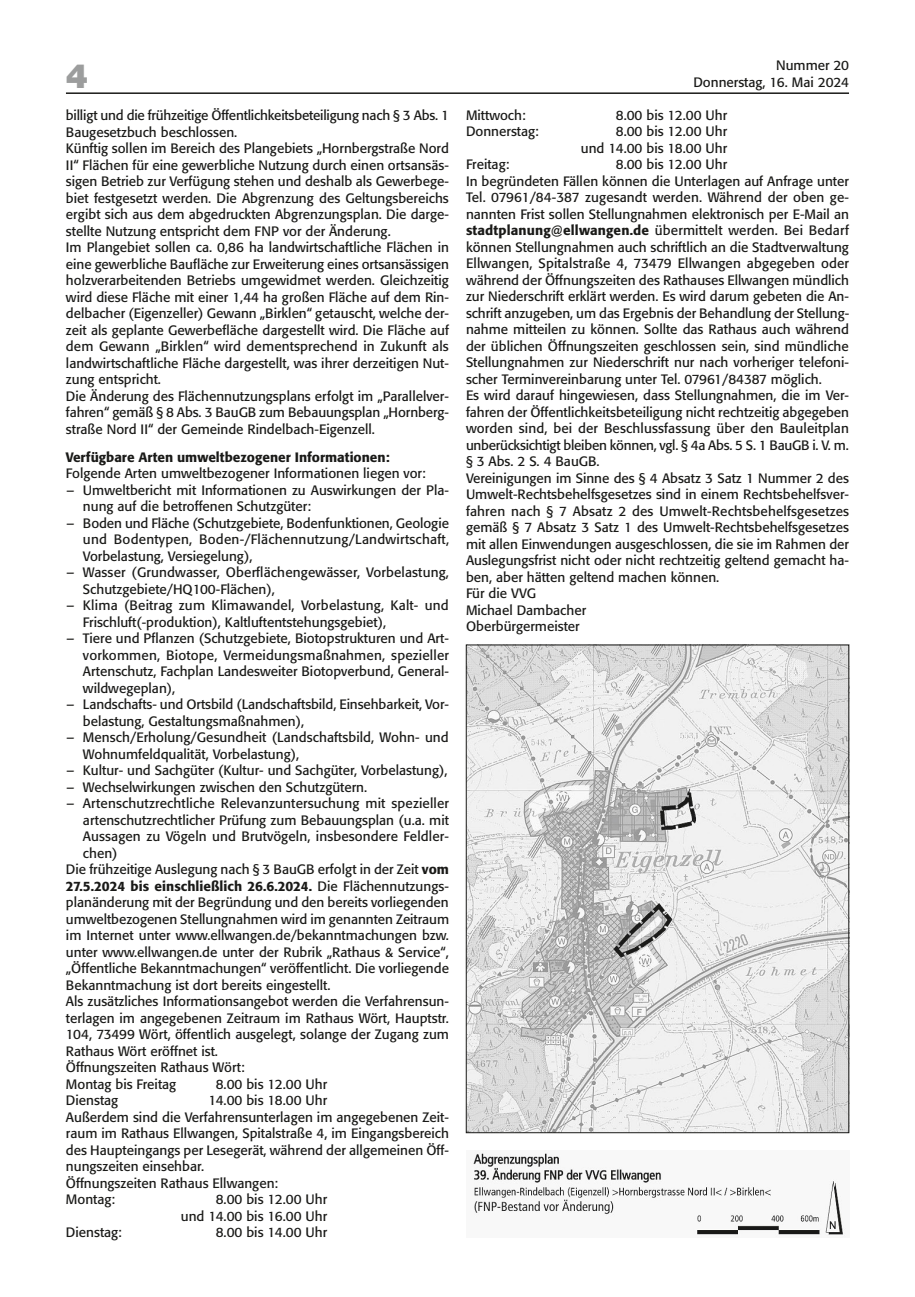
<style>
.page{position:relative;width:915px;height:1297px;background:#fff}
.page>*{position:absolute;margin:0;border:0;box-sizing:border-box;transform-origin:0 0}
.t1{font:900 36px "Nimbus Sans Novus T";color:#9c9d9d}
.t2{font:13.5px/16.5px "Formata";color:#1a1a18}
.t3{font:500 13.5px "Formata";color:#1a1a18}
.s1{font-weight:500}
.s2{font-weight:400}
</style>
<div class="page">
<hr style="left:66px;top:92px;width:782px;height:2px;background:#1a1a18">
<img style="left:468px;top:647px;width:378px;height:484px">
<img style="left:473px;top:1152px;width:373px;height:84px">
<h1 class="t1" style="left:66px;top:55px;width:24px">4</h1>
<p class="t2" style="left:693px;top:57px;width:157px;text-align:right">Nummer 20<br>Donnerstag, 16. Mai 2024</p>
<p class="t2" style="left:66px;top:107px;width:384px">billigt und die frühzeitige Öffentlichkeitsbeteiligung nach § 3 Abs. 1<br>Baugesetzbuch beschlossen.<br>Künftig sollen im Bereich des Plangebiets „Hornbergstraße Nord II“ Flächen für eine gewerbliche Nutzung durch einen ortsansäs&shy;sigen Betrieb zur Verfügung stehen und deshalb als Gewerbege&shy;biet festgesetzt werden. Die Abgrenzung des Geltungsbereichs ergibt sich aus dem abgedruckten Abgrenzungsplan. Die darge&shy;stellte Nutzung entspricht dem FNP vor der Änderung.<br>Im Plangebiet sollen ca. 0,86 ha landwirtschaftliche Flächen in eine gewerbliche Baufläche zur Erweiterung eines ortsansässigen holzverarbeitenden Betriebs umgewidmet werden. Gleichzeitig wird diese Fläche mit einer 1,44 ha großen Fläche auf dem Rin&shy;delbacher (Eigenzeller) Gewann „Birklen“ getauscht, welche der&shy;zeit als geplante Gewerbefläche dargestellt wird. Die Fläche auf dem Gewann „Birklen“ wird dementsprechend in Zukunft als landwirtschaftliche Fläche dargestellt, was ihrer derzeitigen Nut&shy;zung entspricht.<br>Die Änderung des Flächennutzungsplans erfolgt im „Parallelver&shy;fahren“ gemäß § 8 Abs. 3 BauGB zum Bebauungsplan „Hornberg&shy;straße Nord II“ der Gemeinde Rindelbach-Eigenzell.</p>
<p class="t3" style="left:66px;top:449px;width:325px">Verfügbare Arten umweltbezogener Informationen:</p>
<p class="t2" style="left:66px;top:465px;width:361px">Folgende Arten umweltbezogener Informationen liegen vor:</p>
<p class="t2" style="left:83px;top:482px;width:367px;text-indent:-16px">– Umweltbericht mit Informationen zu Auswirkungen der Pla&shy;nung auf die betroffenen Schutzgüter:</p>
<p class="t2" style="left:83px;top:515px;width:367px;text-align:justify;text-indent:-16px">– Boden und Fläche (Schutzgebiete, Bodenfunktionen, Geologie und Bodentypen, Boden-/Flächennutzung/Landwirtschaft, Vorbelastung, Versiegelung),</p>
<p class="t2" style="left:83px;top:564px;width:367px;text-indent:-16px">– Wasser (Grundwasser, Oberflächengewässer, Vorbelastung,<br>Schutzgebiete/HQ100-Flächen),</p>
<p class="t2" style="left:83px;top:597px;width:367px;text-indent:-16px">– Klima (Beitrag zum Klimawandel, Vorbelastung, Kalt- und<br>Frischluft(-produktion), Kaltluftentstehungsgebiet),</p>
<p class="t2" style="left:83px;top:630px;width:367px;text-align:justify;text-indent:-16px">– Tiere und Pflanzen (Schutzgebiete, Biotopstrukturen und Art&shy;vorkommen, Biotope, Vermeidungsmaßnahmen, spezieller Artenschutz, Fachplan Landesweiter Biotopverbund, General&shy;wildwegeplan),</p>
<p class="t2" style="left:83px;top:696px;width:367px;text-indent:-16px">– Landschafts- und Ortsbild (Landschaftsbild, Einsehbarkeit, Vor&shy;belastung, Gestaltungsmaßnahmen),</p>
<p class="t2" style="left:83px;top:729px;width:367px;text-indent:-16px">– Mensch/Erholung/Gesundheit (Landschaftsbild, Wohn- und<br>Wohnumfeldqualität, Vorbelastung),</p>
<p class="t2" style="left:67px;top:762px;width:382px">– Kultur- und Sachgüter (Kultur- und Sachgüter, Vorbelastung),</p>
<p class="t2" style="left:67px;top:779px;width:302px">– Wechselwirkungen zwischen den Schutzgütern.</p>
<p class="t2" style="left:67px;top:795px;width:384px">– Artenschutzrechtliche Relevanzuntersuchung mit spezieller</p>
<p class="t2" style="left:83px;top:812px;width:367px">artenschutzrechtlicher Prüfung zum Bebauungsplan (u.a. mit</p>
<p class="t2" style="left:83px;top:828px;width:367px">Aussagen zu Vögeln und Brutvögeln, insbesondere Feldler-</p>
<p class="t2" style="left:83px;top:845px;width:36px">chen)</p>
<p class="t2" style="left:66px;top:861px;width:384px">Die frühzeitige Auslegung nach § 3 BauGB erfolgt in der Zeit <span class="s1">vom</span></p>
<p class="t3" style="left:66px;top:878px;width:384px">27.5.2024 bis einschließlich 26.6.2024. <span class="s2">Die Flächennutzungs-</span></p>
<p class="t2" style="left:66px;top:894px;width:384px">planänderung mit der Begründung und den bereits vorliegenden</p>
<p class="t2" style="left:66px;top:911px;width:384px">umweltbezogenen Stellungnahmen wird im genannten Zeitraum</p>
<p class="t2" style="left:66px;top:927px;width:384px">im Internet unter www.ellwangen.de/bekanntmachungen bzw.</p>
<p class="t2" style="left:66px;top:944px;width:384px">unter www.ellwangen.de unter der Rubrik „Rathaus &amp; Service“,</p>
<p class="t2" style="left:66px;top:960px;width:384px">„Öffentliche Bekanntmachungen“ veröffentlicht. Die vorliegende</p>
<p class="t2" style="left:66px;top:977px;width:266px">Bekanntmachung ist dort bereits eingestellt.</p>
<p class="t2" style="left:66px;top:993px;width:384px">Als zusätzliches Informationsangebot werden die Verfahrensun-</p>
<p class="t2" style="left:66px;top:1010px;width:384px">terlagen im angegebenen Zeitraum im Rathaus Wört, Hauptstr.</p>
<p class="t2" style="left:66px;top:1026px;width:384px">104, 73499 Wört, öffentlich ausgelegt, solange der Zugang zum</p>
<p class="t2" style="left:66px;top:1043px;width:153px">Rathaus Wört eröffnet ist.</p>
<p class="t2" style="left:66px;top:1059px;width:180px">Öffnungszeiten Rathaus Wört:</p>
<p class="t2" style="left:66px;top:1076px;width:112px">Montag bis Freitag</p>
<p class="t2" style="left:216px;top:1076px;width:113px">8.00 bis 12.00 Uhr</p>
<p class="t2" style="left:66px;top:1092px;width:54px">Dienstag</p>
<p class="t2" style="left:466px;top:107px;width:61px">Mittwoch:</p>
<p class="t2" style="left:615px;top:107px;width:113px">8.00 bis 12.00 Uhr</p>
<p class="t2" style="left:466px;top:123px;width:74px">Donnerstag:</p>
<p class="t2" style="left:580px;top:123px;width:148px;text-align:right">8.00 bis 12.00 Uhr<br>und 14.00 bis 18.00 Uhr</p>
<p class="t2" style="left:466px;top:156px;width:45px">Freitag:</p>
<p class="t2" style="left:466px;top:156px;width:384px;text-indent:150px">8.00 bis 12.00 Uhr<br>In begründeten Fällen können die Unterlagen auf Anfrage unter Tel. 07961/84-387 zugesandt werden. Während der oben ge&shy;nannten Frist sollen Stellungnahmen elektronisch per E-Mail an <span class="s1">stadtplanung@ellwangen.de</span> übermittelt werden. Bei Bedarf können Stellungnahmen auch schriftlich an die Stadtverwaltung Ellwangen, Spitalstraße 4, 73479 Ellwangen abgegeben oder während der Öffnungszeiten des Rathauses Ellwangen mündlich zur Niederschrift erklärt werden. Es wird darum gebeten die An&shy;schrift anzugeben, um das Ergebnis der Behandlung der Stellung&shy;nahme mitteilen zu können. Sollte das Rathaus auch während der üblichen Öffnungszeiten geschlossen sein, sind mündliche Stellungnahmen zur Niederschrift nur nach vorheriger telefoni&shy;scher Terminvereinbarung unter Tel. 07961/84387 möglich.<br>Es wird darauf hingewiesen, dass Stellungnahmen, die im Ver&shy;fahren der Öffentlichkeitsbeteiligung nicht rechtzeitig abgegeben worden sind, bei der Beschlussfassung über den Bauleitplan unberücksichtigt bleiben können, vgl. § 4a Abs. 5 S. 1 BauGB i. V. m. § 3 Abs. 2 S. 4 BauGB.<br>Vereinigungen im Sinne des § 4 Absatz 3 Satz 1 Nummer 2 des Umwelt-Rechtsbehelfsgesetzes sind in einem Rechtsbehelfsver&shy;fahren nach § 7 Absatz 2 des Umwelt-Rechtsbehelfsgesetzes gemäß § 7 Absatz 3 Satz 1 des Umwelt-Rechtsbehelfsgesetzes mit allen Einwendungen ausgeschlossen, die sie im Rahmen der Auslegungsfrist nicht oder nicht rechtzeitig geltend gemacht ha&shy;ben, aber hätten geltend machen können.<br>Für die VVG<br>Michael Dambacher<br>Oberbürgermeister</p>
<p class="t2" style="left:66px;top:1092px;width:384px;text-indent:142px">14.00 bis 18.00 Uhr<br>Außerdem sind die Verfahrensunterlagen im angegebenen Zeit&shy;raum im Rathaus Ellwangen, Spitalstraße 4, im Eingangsbereich des Haupteingangs per Lesegerät, während der allgemeinen Öff&shy;nungszeiten einsehbar.<br>Öffnungszeiten Rathaus Ellwangen:<br>Montag:</p>
<p class="t2" style="left:181px;top:1191px;width:148px;text-align:right">8.00 bis 12.00 Uhr<br>und 14.00 bis 16.00 Uhr</p>
<p class="t2" style="left:66px;top:1224px;width:57px">Dienstag:</p>
<p class="t2" style="left:216px;top:1224px;width:113px">8.00 bis 14.00 Uhr</p>
</div>
